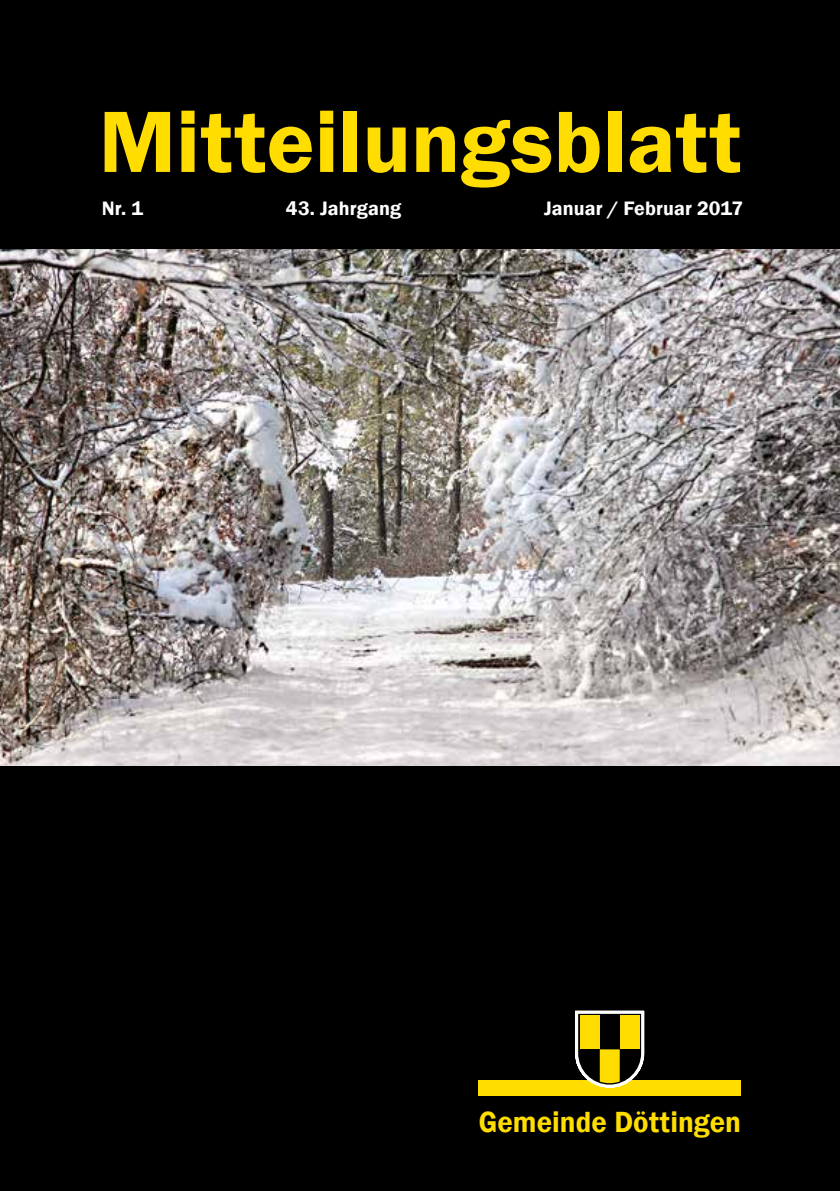
<style>
.page{position:relative;width:840px;height:1191px;background:#fff}
.page>*{position:absolute;margin:0;border:0;box-sizing:border-box;transform-origin:0 0}
.t1{font:600 90px "Franklin Gothic";color:#fd0}
.t2{font:600 30px "Franklin Gothic";color:#fd0;scale:.96 1}
.t3{font:600 20px "Franklin Gothic";letter-spacing:.005em;color:#fff}
</style>
<div class="page">
<div style="left:0;top:0;width:839px;height:1191px;background:#000"></div>
<div style="left:478px;top:1080px;width:262px;height:16px;background:#fd0"></div>
<img style="left:0;top:249px;width:839px;height:516px">
<svg style="left:575px;top:1010px;width:68px;height:77px"></svg>
<div style="left:619px;top:1015px;width:20px;height:34px;background:#fd0"></div>
<h1 class="t1" style="left:99px;top:86px;width:644px">Mitteilungsblatt</h1>
<p class="t3" style="left:102px;top:196px;width:43px">Nr. 1</p>
<p class="t3" style="left:286px;top:196px;width:117px">43. Jahrgang</p>
<p class="t3" style="left:544px;top:196px;width:200px">Januar / Februar 2017</p>
<h2 class="t2" style="left:478px;top:1103px;width:274px">Gemeinde Döttingen</h2>
</div>
